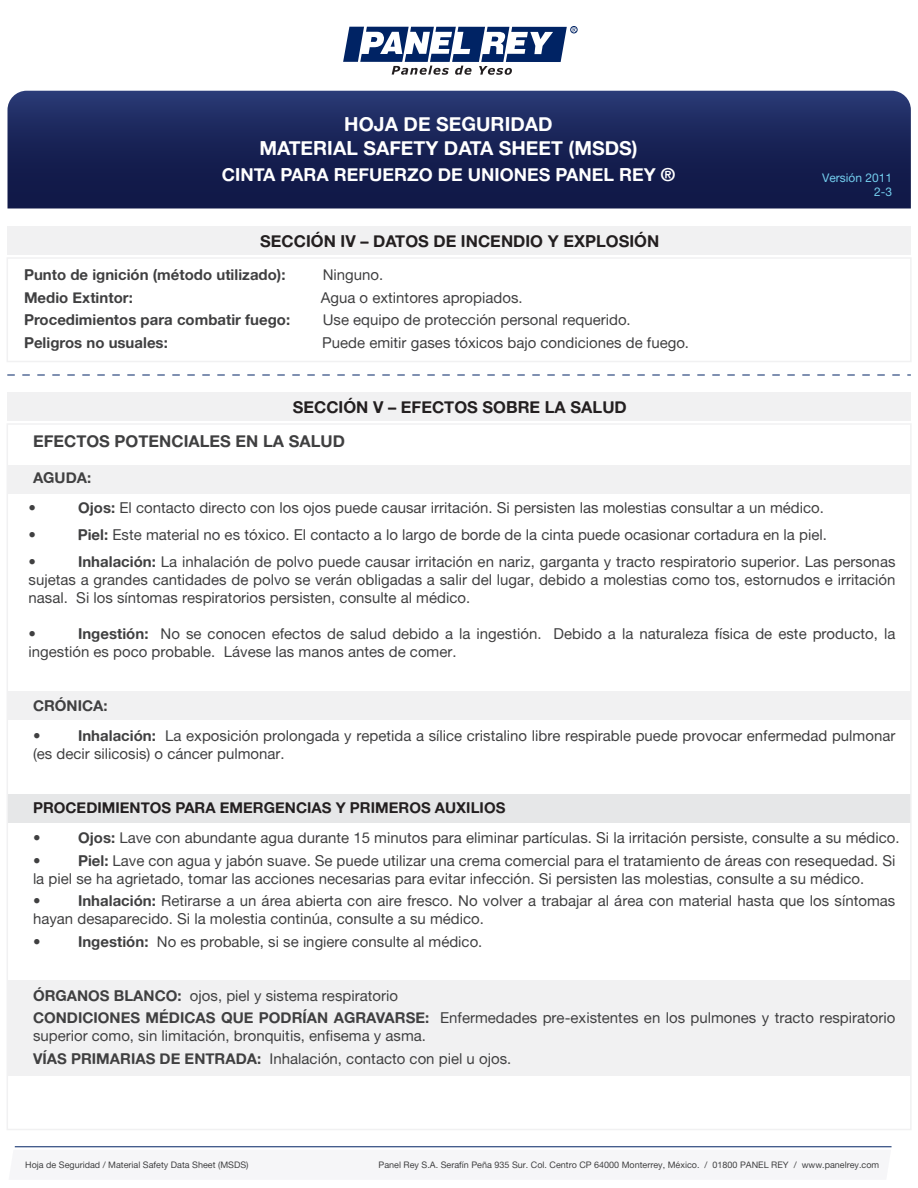
<style>
.page{position:relative;width:918px;height:1188px;background:#fff}
.page>*{position:absolute;margin:0;border:0;box-sizing:border-box;transform-origin:0 0}
.t1{font:19.5px/23.4px "Alte Haas Grotesk Bold";color:#fff;text-align:center}
.t2{font:18px "Alte Haas Grotesk Bold";color:#fff}
.t3{font:16.5px "Alte Haas Grotesk Bold";color:#231f20}
.t4{font:16.5px "Alte Haas Grotesk Bold";color:#404041}
.t5{font:15px/18px "Alte Haas Grotesk";color:#404041}
.t6{font:15px "Alte Haas Grotesk Bold";color:#404041}
.t7{font:15px "Alte Haas Grotesk Bold";color:#231f20}
.t8{font:12px/14.4px "Alte Haas Grotesk";color:#74cfef;text-align:right}
.t9{font:9px "Alte Haas Grotesk";color:#404041}
.s1{font-family:"Alte Haas Grotesk Bold"}
</style>
<div class="page">
<div style="left:7px;top:226px;width:904px;height:28px;background:#f1f1f2"></div>
<svg style="left:8px;top:91px;width:903px;height:117px;background:#192457"></svg>
<div style="left:7px;top:257px;width:905px;height:105px;border:2px solid #f1f1f2"></div>
<div style="left:7px;top:392px;width:904px;height:28px;background:#f1f1f2"></div>
<div style="left:7px;top:465px;width:904px;height:28px;background:#f1f1f2"></div>
<div style="left:7px;top:691px;width:904px;height:28px;background:#f1f1f2"></div>
<div style="left:7px;top:980px;width:904px;height:95px;background:#f1f1f2"></div>
<div style="left:7px;top:794px;width:904px;height:28px;background:#e6e7e8"></div>
<div style="left:570px;top:26px;width:8px;height:7px;border:1px solid #002364;border-radius:50%"></div>
<svg style="left:343px;top:26px;width:233px;height:49px"></svg>
<svg style="left:7px;top:375px;width:904px;height:1px"></svg>
<hr style="left:15px;top:1147px;width:877px;height:1px;background:#002364">
<h1 class="t1" style="left:259px;top:112px;width:380px">HOJA DE SEGURIDAD<br>MATERIAL SAFETY DATA SHEET (MSDS)</h1>
<p class="t2" style="left:222px;top:163px;width:455px">CINTA PARA REFUERZO DE UNIONES PANEL REY ®</p>
<p class="t3" style="left:260px;top:231px;width:401px">SECCIÓN IV – DATOS DE INCENDIO Y EXPLOSIÓN</p>
<p class="t6" style="left:24px;top:266px;width:263px">Punto de ignición (método utilizado):</p>
<p class="t5" style="left:323px;top:266px;width:62px">Ninguno.</p>
<p class="t6" style="left:24px;top:288px;width:110px">Medio Extintor:</p>
<p class="t5" style="left:321px;top:288px;width:203px">Agua o extintores apropiados.</p>
<p class="t6" style="left:24px;top:311px;width:268px">Procedimientos para combatir fuego:</p>
<p class="t5" style="left:323px;top:311px;width:310px">Use equipo de protección personal requerido.</p>
<p class="t6" style="left:24px;top:333px;width:145px">Peligros no usuales:</p>
<p class="t5" style="left:322px;top:333px;width:368px">Puede emitir gases tóxicos bajo condiciones de fuego.</p>
<p class="t8" style="left:822px;top:170px;width:72px">Versión 2011<br>2-3</p>
<p class="t3" style="left:293px;top:397px;width:336px">SECCIÓN V – EFECTOS SOBRE LA SALUD</p>
<p class="t4" style="left:33px;top:431px;width:314px">EFECTOS POTENCIALES EN LA SALUD</p>
<p class="t6" style="left:33px;top:469px;width:60px">AGUDA:</p>
<p class="t5" style="left:28px;top:499px;width:9px">•</p>
<p class="t5" style="left:78px;top:499px;width:747px"><span class="s1">Ojos:</span> El contacto directo con los ojos puede causar irritación. Si persisten las molestias consultar a un médico.</p>
<p class="t5" style="left:28px;top:526px;width:9px">•</p>
<p class="t5" style="left:78px;top:526px;width:751px"><span class="s1">Piel:</span> Este material no es tóxico. El contacto a lo largo de borde de la cinta puede ocasionar cortadura en la piel.</p>
<p class="t5" style="left:28px;top:553px;width:9px">•</p>
<p class="t5" style="left:28px;top:553px;width:869px;text-align:justify;text-indent:50px"><span class="s1">Inhalación:</span> La inhalación de polvo puede causar irritación en nariz, garganta y tracto respiratorio superior. Las personas sujetas a grandes cantidades de polvo se verán obligadas a salir del lugar, debido a molestias como tos, estornudos e irritación nasal. Si los síntomas respiratorios persisten, consulte al médico.</p>
<p class="t5" style="left:28px;top:625px;width:9px">•</p>
<p class="t5" style="left:28px;top:625px;width:868px;text-indent:50px"><span class="s1">Ingestión:</span> No se conocen efectos de salud debido a la ingestión. Debido a la naturaleza física de este producto, la ingestión es poco probable. Lávese las manos antes de comer.</p>
<p class="t6" style="left:33px;top:697px;width:76px">CRÓNICA:</p>
<p class="t5" style="left:33px;top:727px;width:9px">•</p>
<p class="t5" style="left:33px;top:727px;width:864px;text-indent:45px"><span class="s1">Inhalación:</span> La exposición prolongada y repetida a sílice cristalino libre respirable puede provocar enfermedad pulmonar (es decir silicosis) o cáncer pulmonar.</p>
<p class="t7" style="left:33px;top:799px;width:474px">PROCEDIMIENTOS PARA EMERGENCIAS Y PRIMEROS AUXILIOS</p>
<p class="t5" style="left:33px;top:829px;width:9px">•</p>
<p class="t5" style="left:78px;top:829px;width:823px"><span class="s1">Ojos:</span> Lave con abundante agua durante 15 minutos para eliminar partículas. Si la irritación persiste, consulte a su médico.</p>
<p class="t5" style="left:33px;top:851px;width:9px">•</p>
<p class="t5" style="left:33px;top:851px;width:864px;text-indent:45px"><span class="s1">Piel:</span> Lave con agua y jabón suave. Se puede utilizar una crema comercial para el tratamiento de áreas con resequedad. Si la piel se ha agrietado, tomar las acciones necesarias para evitar infección. Si persisten las molestias, consulte a su médico.</p>
<p class="t5" style="left:33px;top:892px;width:9px">•</p>
<p class="t5" style="left:33px;top:892px;width:864px;text-indent:45px"><span class="s1">Inhalación:</span> Retirarse a un área abierta con aire fresco. No volver a trabajar al área con material hasta que los síntomas hayan desaparecido. Si la molestia continúa, consulte a su médico.</p>
<p class="t5" style="left:33px;top:932px;width:9px">•</p>
<p class="t5" style="left:78px;top:932px;width:406px"><span class="s1">Ingestión:</span> No es probable, si se ingiere consulte al médico.</p>
<p class="t5" style="left:33px;top:984px;width:864px;line-height:22.5px"><span class="s1">ÓRGANOS BLANCO:</span> ojos, piel y sistema respiratorio<br><span class="s1">CONDICIONES MÉDICAS QUE PODRÍAN AGRAVARSE:</span> Enfermedades pre-existentes en los pulmones y tracto respiratorio</p>
<p class="t5" style="left:33px;top:1024px;width:480px;line-height:22.5px">superior como, sin limitación, bronquitis, enfisema y asma.<br><span class="s1">VÍAS PRIMARIAS DE ENTRADA:</span> Inhalación, contacto con piel u ojos.</p>
<p class="t9" style="left:25px;top:1159px;width:225px">Hoja de Seguridad / Material Safety Data Sheet (MSDS)</p>
<p class="t9" style="left:379px;top:1159px;width:502px">Panel Rey S.A. Serafín Peña 935 Sur. Col. Centro CP 64000 Monterrey, México. / 01800 PANEL REY / www.panelrey.com</p>
</div>
